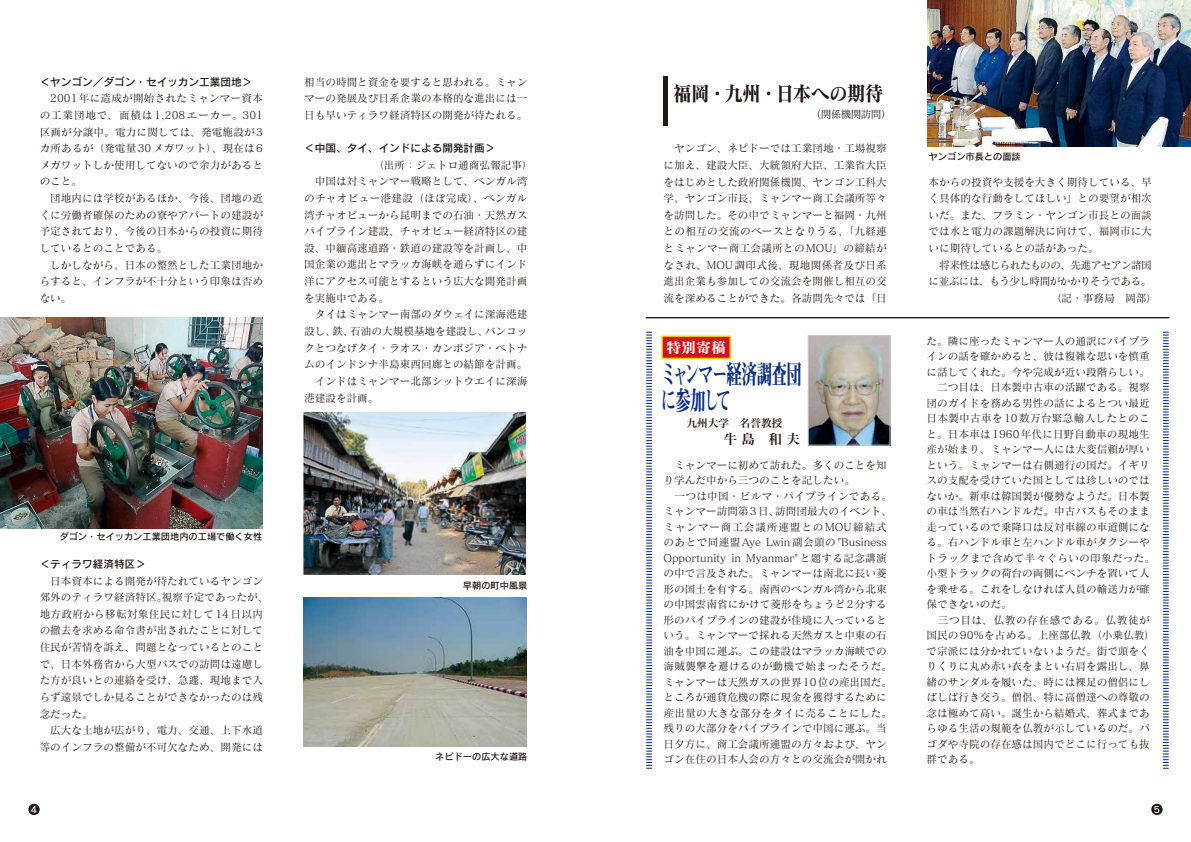
<style>
.page{position:relative;width:1191px;height:842px;background:#fff}
.page>*{position:absolute;margin:0;border:0;box-sizing:border-box;transform-origin:0 0}
.t1{font:26.2px/26.4px "Midashi Min Pro MA31";letter-spacing:-.065em;color:#0b2f80;scale:.59 1}
.t2{font:20.6px "Matisse Pro B";letter-spacing:-.025em;color:#221815;scale:.9 1}
.t3{font:14.9px "Matisse Pro B";color:#fff}
.t4{font:13.5px "Hira Min Pro W6";color:#221815}
.t5{font:10.6px/16.6px "Matisse Pro M";color:#221815}
.t6{font:10.6px "Rodin Pro DB";color:#221815}
.t7{font:10.6px "Matisse Pro M";letter-spacing:-.05em;color:#221815}
.t8{font:10.6px "Hira Min Pro W6";color:#221815}
.t9{font:10px "Hira Min Pro W3";color:#221815}
.t10{font:9.2px "Rodin Pro DB";color:#221815}
.t11{font:9px "Rodin Pro DB";color:#fff}
</style>
<div class="page">
<div style="left:1151px;top:804px;width:11px;height:11px;background:#221815;border-radius:50%"></div>
<div style="left:28px;top:804px;width:12px;height:11px;background:#221815;border-radius:50%"></div>
<div style="left:663px;top:77px;width:5px;height:49px;background:#221815"></div>
<img style="left:303px;top:598px;width:223px;height:148px">
<img style="left:303px;top:412px;width:223px;height:163px">
<img style="left:928px;top:0;width:263px;height:146px">
<img style="left:0;top:317px;width:262px;height:211px">
<img style="left:809px;top:337px;width:79px;height:107px">
<div style="left:807px;top:335px;width:83px;height:111px;border:1px solid #c9caca"></div>
<svg style="left:646px;top:332px;width:6px;height:437px"></svg>
<svg style="left:1163px;top:332px;width:5px;height:437px"></svg>
<div style="left:662px;top:336px;width:68px;height:22px;background:#d0121b"></div>
<div style="left:661px;top:335px;width:70px;height:24px;border:1px solid #fdd000"></div>
<svg style="left:646px;top:317px;width:523px;height:1px"></svg>
<p class="t6" style="left:40px;top:75px;width:214px">＜ヤンゴン／ダゴン・セイッカン工業団地＞</p>
<p class="t5" style="left:40px;top:90px;width:225px">　2001年に造成が開始されたミャンマー資本の工業団地で、面積は1,208エーカー。301区画が分譲中。電力に関しては、発電施設が 3カ所あるが（発電量 30メガワット）、現在は 6メガワットしか使用してないので余力があるとのこと。<br>　団地内には学校があるほか、今後、団地の近くに労働者確保のための寮やアパートの建設が予定されており、今後の日本からの投資に期待しているとのことである。<br>　しかしながら、日本の整然とした工業団地からすると、インフラが不十分という印象は否めない。</p>
<p class="t5" style="left:304px;top:73px;width:225px;text-align:justify">相当の時間と資金を要すると思われる。ミャンマーの発展及び日系企業の本格的な進出には一日も早いティラワ経済特区の開発が待たれる。</p>
<p class="t6" style="left:304px;top:141px;width:193px">＜中国、タイ、インドによる開発計画＞</p>
<p class="t5" style="left:304px;top:156px;width:230px;text-indent:69px">（出所：ジェトロ通商弘報記事）　中国は対ミャンマー戦略として、ベンガル湾のチャオビュー港建設（ほぼ完成）、ベンガル湾チャオビューから昆明までの石油・天然ガスパイプライン建設、チャオビュー経済特区の建設、中緬高速道路・鉄道の建設等を計画し、中国企業の進出とマラッカ海峡を通らずにインド洋にアクセス可能とするという広大な開発計画を実施中である。<br>　タイはミャンマー南部のダウェイに深海港建設し、鉄、石油の大規模基地を建設し、バンコックとつなげタイ・ラオス・カンボジア・ベトナムのインドシナ半島東西回廊との結節を計画。　インドはミャンマー北部シットウエイに深海港建設を計画。</p>
<p class="t10" style="left:60px;top:531px;width:204px">ダゴン・セイッカン工業団地内の工場で働く女性</p>
<p class="t6" style="left:40px;top:557px;width:108px">＜ティラワ経済特区＞</p>
<p class="t5" style="left:40px;top:572px;width:230px">　日本資本による開発が待たれているヤンゴン郊外のティラワ経済特区。視察予定であったが、地方政府から移転対象住民に対して14日以内の撤去を求める命令書が出されたことに対して住民が苦情を訴え、問題となっているとのことで、日本外務省から大型バスでの訪問は遠慮した方が良いとの連絡を受け、急遽、現地まで入らず遠景でしか見ることができなかったのは残念だった。<br>　広大な土地が広がり、電力、交通、上下水道等のインフラの整備が不可欠なため、開発には</p>
<p class="t10" style="left:463px;top:580px;width:66px">早朝の町中風景</p>
<p class="t10" style="left:435px;top:750px;width:94px">ネピドーの広大な道路</p>
<h2 class="t2" style="left:673px;top:80px;width:235px">福岡・九州・日本への期待</h2>
<p class="t9" style="left:811px;top:106px;width:81px">（関係機関訪問）</p>
<p class="t5" style="left:663px;top:140px;width:225px;text-align:justify">　ヤンゴン、ネピドーでは工業団地・工場視察に加え、建設大臣、大統領府大臣、工業省大臣をはじめとした政府関係機関、ヤンゴン工科大学、ヤンゴン市長、ミャンマー商工会議所等々を訪問した。その中でミャンマーと福岡・九州との相互の交流のベースとなりうる、「九経連とミャンマー商工会議所とのMOU」の締結がなされ、MOU調印式後、現地関係者及び日系進出企業も参加しての交流会を開催し相互の交流を深めることができた。各訪問先々では「日</p>
<p class="t10" style="left:928px;top:150px;width:94px">ヤンゴン市長との面談</p>
<p class="t5" style="left:928px;top:173px;width:225px">本からの投資や支援を大きく期待している、早</p>
<p class="t5" style="left:928px;top:190px;width:225px">く具体的な行動をしてほしい」との要望が相次</p>
<p class="t5" style="left:928px;top:206px;width:225px">いだ。また、フラミン・ヤンゴン市長との面談</p>
<p class="t5" style="left:928px;top:223px;width:225px">では水と電力の課題解決に向けて、福岡市に大</p>
<p class="t5" style="left:928px;top:240px;width:172px">いに期待しているとの話があった。</p>
<p class="t7" style="left:928px;top:258px;width:225px">　将来性は感じられたものの、先進アセアン諸国</p>
<p class="t7" style="left:928px;top:275px;width:224px">に並ぶには、もう少し時間がかかりそうである。</p>
<p class="t5" style="left:1051px;top:289px;width:108px">（記・事務局　岡部）</p>
<h3 class="t3" style="left:666px;top:338px;width:61px">特別寄稿</h3>
<h1 class="t1" style="left:661px;top:358px;width:241px">ミャンマー経済調査団に参加して</h1>
<p class="t8" style="left:686px;top:413px;width:115px">九州大学　名誉教授 　</p>
<p class="t4" style="left:723px;top:427px;width:78px">牛 島　和 夫</p>
<p class="t5" style="left:663px;top:457px;width:230px;line-height:15.5px">　ミャンマーに初めて訪れた。多くのことを知り学んだ中から三つのことを記したい。<br>　一つは中国・ビルマ・パイプラインである。ミャンマー訪問第3日、訪問団最大のイベント、ミャンマー商工会議所連盟とのMOU締結式のあとで同連盟 Aye Lwin副会頭の "Business<br>Opportunity in Myanmar"と題する記念講演の中で言及された。ミャンマーは南北に長い菱形の国土を有する。南西のベンガル湾から北東の中国雲南省にかけて菱形をちょうど2分する形のパイプラインの建設が佳境に入っているという。ミャンマーで採れる天然ガスと中東の石油を中国に運ぶ。この建設はマラッカ海峡での海賊襲撃を避けるのが動機で始まったそうだ。ミャンマーは天然ガスの世界10位の産出国だ。ところが通貨危機の際に現金を獲得するために産出量の大きな部分をタイに売ることにした。残りの大部分をパイプラインで中国に運ぶ。当日夕方に、商工会議所連盟の方々および、ヤンゴン在住の日本人会の方々との交流会が開かれ</p>
<p class="t5" style="left:926px;top:333px;width:230px;line-height:15.5px">た。隣に座ったミャンマー人の通訳にパイプラインの話を確かめると、彼は複雑な思いを慎重に話してくれた。今や完成が近い段階らしい。　二つ目は、日本製中古車の活躍である。視察団のガイドを務める男性の話によるとつい最近日本製中古車を10数万台緊急輸入したとのこと。日本車は 1960年代に日野自動車の現地生産が始まり、ミャンマー人には大変信頼が厚いという。ミャンマーは右側通行の国だ。イギリスの支配を受けていた国としては珍しいのではないか。新車は韓国製が優勢なようだ。日本製の車は当然右ハンドルだ。中古バスもそのまま走っているので乗降口は反対車線の車道側になる。右ハンドル車と左ハンドル車がタクシーやトラックまで含めて半々ぐらいの印象だった。小型トラックの荷台の両側にベンチを置いて人を乗せる。これをしなければ人員の輸送力が確保できないのだ。<br>　三つ目は、仏教の存在感である。仏教徒が国民の90％を占める。上座部仏教（小乗仏教）で宗派には分かれていないようだ。街で頭をくりくりに丸め赤い衣をまとい右肩を露出し、鼻緒のサンダルを履いた、時には裸足の僧侶にしばしば行き交う。僧侶、特に高僧達への尊敬の念は極めて高い。誕生から結婚式、葬式まであらゆる生活の規範を仏教が示しているのだ。パゴダや寺院の存在感は国内でどこに行っても抜群である。</p>
<p class="t11" style="left:31px;top:803px;width:8px">4</p>
<p class="t11" style="left:1153px;top:803px;width:8px">5</p>
</div>
